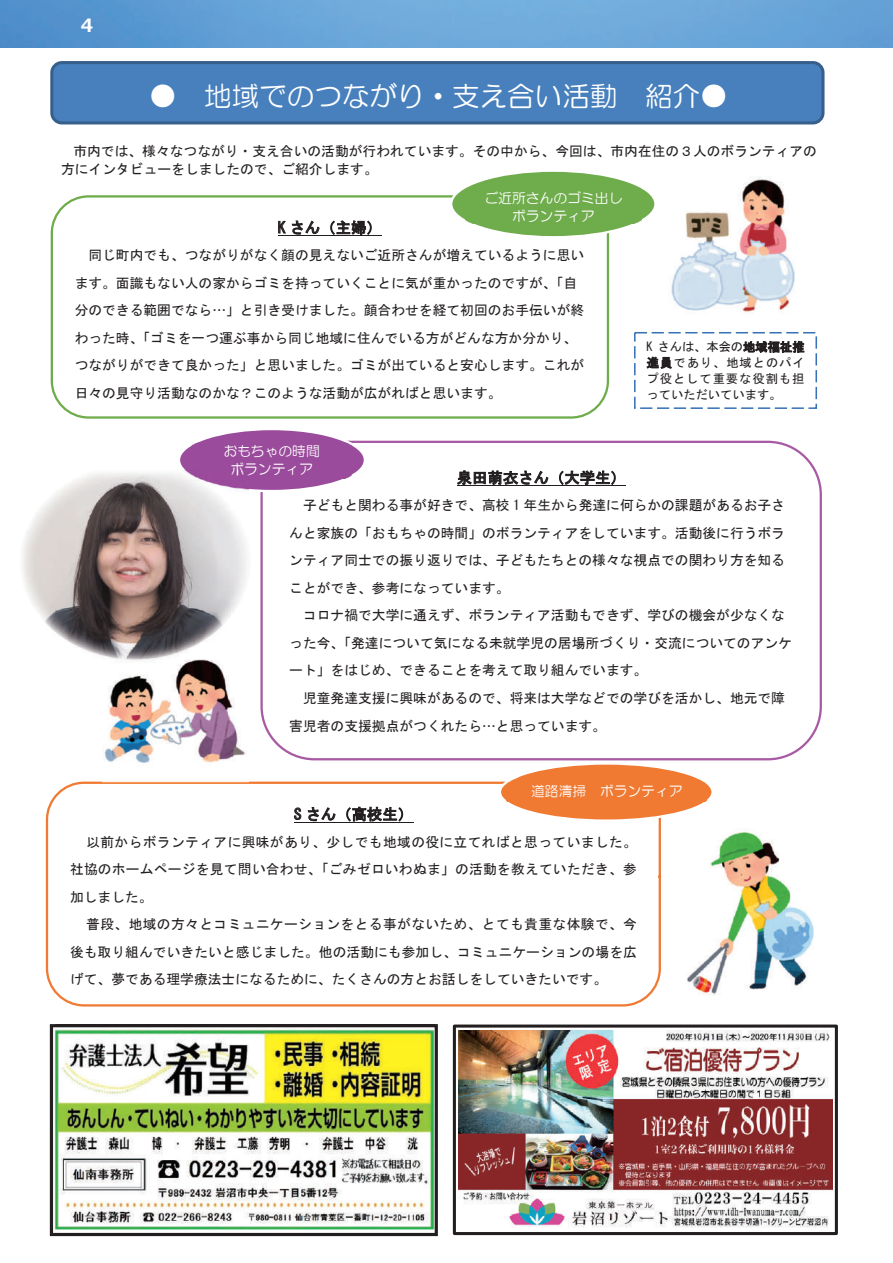
<style>
.page{position:relative;width:893px;height:1263px;background:#fff}
.page>*{position:absolute;margin:0;border:0;box-sizing:border-box;transform-origin:0 0}
.t1{font:27.6px "HG Maru Gothic MPRO";color:#fff}
.t2{font:700 18.3px "Meiryo";color:#fff}
.t3{font:15.3px "MS Gothic";letter-spacing:.01em;color:#231f20}
.t4{font:13.8px/27.6px "MS Gothic";color:#231f20}
.t5{font:13.8px/18px "HG Maru Gothic MPRO";color:#fff;text-align:center}
.t6{font:12.3px/15.9px "MS Gothic";letter-spacing:.075em;color:#231f20;text-align:justify}
</style>
<div class="page">
<img style="left:0;top:0;width:893px;height:47px">
<div style="left:453px;top:1024px;width:385px;height:211px;border:3px solid #231f20"></div>
<svg style="left:45px;top:781px;width:616px;height:226px"></svg>
<hr style="left:294px;top:822px;width:119px;height:1px;background:#231f20">
<div style="left:50px;top:61px;width:774px;height:63px;background:#4780bd;border:3px solid #375f8c;border-radius:10px"></div>
<img style="left:671px;top:178px;width:124px;height:136px">
<svg style="left:50px;top:195px;width:560px;height:224px"></svg>
<hr style="left:278px;top:235px;width:104px;height:1px;background:#231f20">
<div style="left:634px;top:332px;width:183px;height:77px;border:2px dashed #3772b9"></div>
<div style="left:451px;top:171px;width:204px;height:66px;background:#6fac4c;border-radius:50%"></div>
<div style="left:450px;top:170px;width:207px;height:68px;border:2px solid #fff;border-radius:50%"></div>
<img style="left:465px;top:219px;width:176px;height:5px">
<svg style="left:260px;top:440px;width:562px;height:321px"></svg>
<hr style="left:457px;top:485px;width:169px;height:1px;background:#231f20">
<img style="left:102px;top:664px;width:146px;height:119px">
<svg style="left:180px;top:430px;width:186px;height:62px"></svg>
<div style="left:192px;top:443px;width:160px;height:36px;background:#9a4b9c"></div>
<div style="left:500px;top:763px;width:213px;height:58px;background:#f17a32;border-radius:50%"></div>
<div style="left:499px;top:762px;width:215px;height:60px;border:2px solid #fff;border-radius:50%"></div>
<img style="left:507px;top:777px;width:200px;height:24px">
<img style="left:687px;top:832px;width:127px;height:163px">
<img style="left:50px;top:469px;width:199px;height:195px">
<img style="left:24px;top:470px;width:69px;height:157px">
<img style="left:459px;top:1031px;width:373px;height:197px">
<img style="left:54px;top:1029px;width:380px;height:201px">
<div style="left:50px;top:1024px;width:388px;height:212px;border:3px solid #231f20"></div>
<h2 class="t2" style="left:78px;top:12px;width:20px">４</h2>
<h1 class="t1" style="left:149px;top:82px;width:580px">● 地域でのつながり・支え合い活動 紹介●</h1>
<p class="t4" style="left:61px;top:142px;width:757px;line-height:18px;text-indent:12px">市内では、様々なつながり・支え合いの活動が行われています。その中から、今回は、市内在住の３人のボランティアの方にインタビューをしましたので、ご紹介します。</p>
<p class="t5" style="left:484px;top:189px;width:139px">ご近所さんのゴミ出しボランティア</p>
<p class="t3" style="left:278px;top:220px;width:105px">K さん（主婦）</p>
<p class="t4" style="left:75px;top:241px;width:511px;text-indent:14px">同じ町内でも、つながりがなく顔の見えないご近所さんが増えているように思います。面識もない人の家からゴミを持っていくことに気が重かったのですが、「自分のできる範囲でなら…」と引き受けました。顔合わせを経て初回のお手伝いが終わった時、「ゴミを一つ運ぶ事から同じ地域に住んでいる方がどんな方か分かり、つながりができて良かった」と思いました。ゴミが出ていると安心します。これが日々の見守り活動なのかな？このような活動が広がればと思います。</p>
<p class="t6" style="left:647px;top:339px;width:160px">K さんは、本会の地域福祉推進員であり、地域とのパイプ役として重要な役割も担っていただいています。</p>
<p class="t5" style="left:223px;top:442px;width:98px">おもちゃの時間ボランティア</p>
<p class="t3" style="left:457px;top:470px;width:170px">泉田萌衣さん（大学生）</p>
<p class="t4" style="left:289px;top:491px;width:497px;text-align:justify;text-indent:14px">子どもと関わる事が好きで、高校 1 年生から発達に何らかの課題があるお子さんと家族の「おもちゃの時間」のボランティアをしています。活動後に行うボランティア同士での振り返りでは、子どもたちとの様々な視点での関わり方を知ることができ、参考になっています。</p>
<p class="t4" style="left:289px;top:602px;width:504px;text-indent:14px">コロナ禍で大学に通えず、ボランティア活動もできず、学びの機会が少なくなった今、「発達について気になる未就学児の居場所づくり・交流についてのアンケート」をはじめ、できることを考えて取り組んでいます。</p>
<p class="t4" style="left:289px;top:684px;width:497px;text-indent:14px">児童発達支援に興味があるので、将来は大学などでの学びを活かし、地元で障害児者の支援拠点がつくれたら…と思っています。</p>
<p class="t5" style="left:531px;top:782px;width:153px">道路清掃 ボランティア</p>
<p class="t3" style="left:294px;top:806px;width:121px">S さん（高校生）</p>
<p class="t4" style="left:70px;top:828px;width:568px;text-align:justify;text-indent:16px">以前からボランティアに興味があり、少しでも地域の役に立てればと思っていました。社協のホームページを見て問い合わせ、「ごみゼロいわぬま」の活動を教えていただき、参加しました。</p>
<p class="t4" style="left:70px;top:910px;width:568px;text-align:justify;text-indent:16px">普段、地域の方々とコミュニケーションをとる事がないため、とても貴重な体験で、今後も取り組んでいきたいと感じました。他の活動にも参加し、コミュニケーションの場を広げて、夢である理学療法士になるために、たくさんの方とお話しをしていきたいです。</p>
</div>
